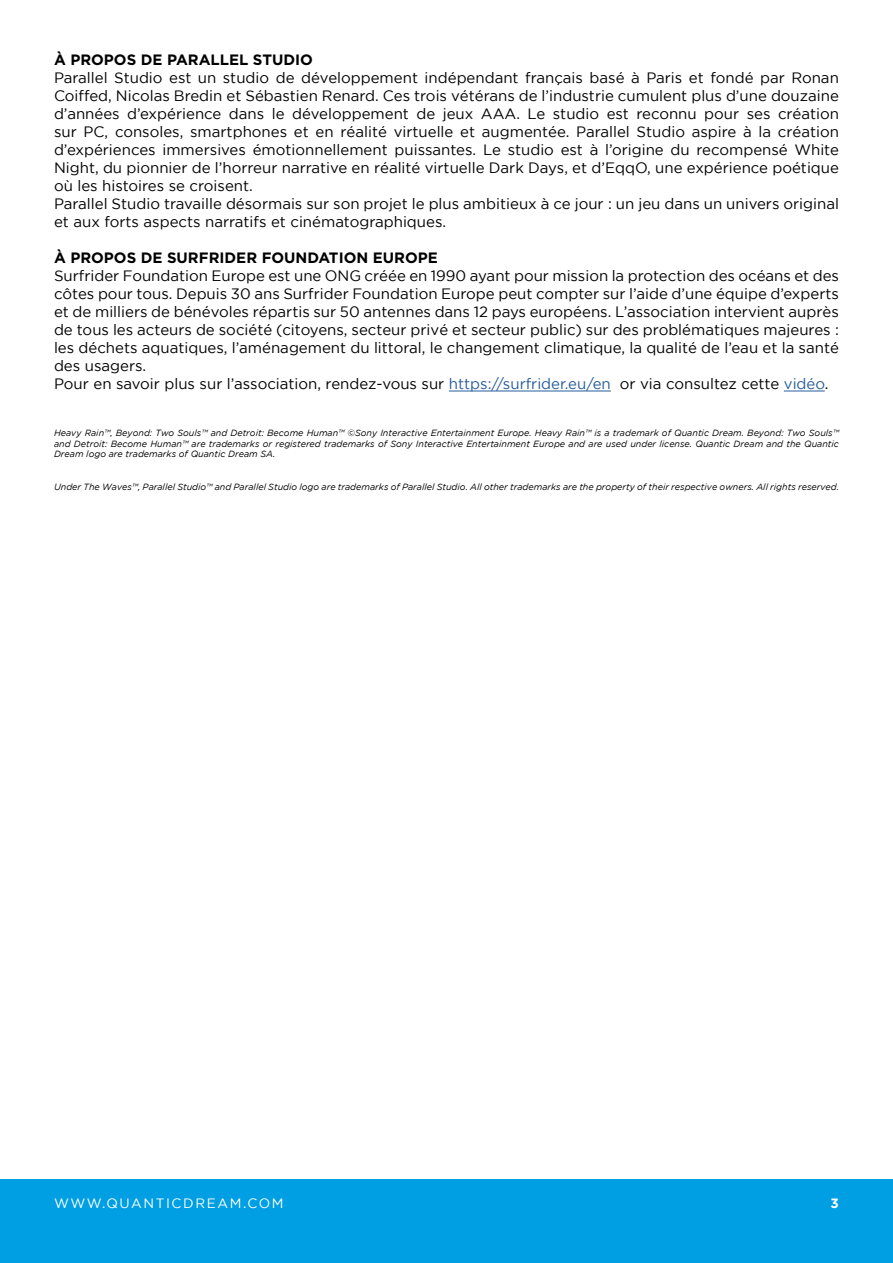
<style>
.page{position:relative;width:893px;height:1263px;background:#fff}
.page>*{position:absolute;margin:0;border:0;box-sizing:border-box;transform-origin:0 0}
.t1{font:15px/18px "Gotham";color:#000}
.t2{font:700 15px "Gotham";color:#000}
.t3{font:13.5px "Gotham";letter-spacing:.12em;color:#fff}
.t4{font:700 13.5px "Gotham";color:#fff}
.t5{font:italic 9px/10.8px "Gotham";color:#000;text-align:justify}
.s1{color:#275b9b}
</style>
<div class="page">
<div style="left:0;top:1179px;width:893px;height:84px;background:#009fe3"></div>
<hr style="left:449px;top:391px;width:162px;height:1px;background:#275b9b">
<hr style="left:784px;top:391px;width:41px;height:1px;background:#275b9b">
<p class="t2" style="left:54px;top:51px;width:260px">À PROPOS DE PARALLEL STUDIO</p>
<p class="t1" style="left:54px;top:68px;width:787px">Parallel Studio est un studio de développement indépendant français basé à Paris et fondé par Ronan Coiffed, Nicolas Bredin et Sébastien Renard. Ces trois vétérans de l’industrie cumulent plus d’une douzaine d’années d’expérience dans le développement de jeux AAA. Le studio est reconnu pour ses création sur PC, consoles, smartphones et en réalité virtuelle et augmentée. Parallel Studio aspire à la création d’expériences immersives émotionnellement puissantes. Le studio est à l’origine du recompensé White Night, du pionnier de l’horreur narrative en réalité virtuelle Dark Days, et d’EqqO, une expérience poétique où les histoires se croisent.<br>Parallel Studio travaille désormais sur son projet le plus ambitieux à ce jour : un jeu dans un univers original et aux forts aspects narratifs et cinématographiques.</p>
<p class="t2" style="left:54px;top:249px;width:385px">À PROPOS DE SURFRIDER FOUNDATION EUROPE</p>
<p class="t1" style="left:54px;top:266px;width:787px">Surfrider Foundation Europe est une ONG créée en 1990 ayant pour mission la protection des océans et des côtes pour tous. Depuis 30 ans Surfrider Foundation Europe peut compter sur l’aide d’une équipe d’experts et de milliers de bénévoles répartis sur 50 antennes dans 12 pays européens. L’association intervient auprès de tous les acteurs de société (citoyens, secteur privé et secteur public) sur des problématiques majeures : les déchets aquatiques, l’aménagement du littoral, le changement climatique, la qualité de l’eau et la santé des usagers.<br>Pour en savoir plus sur l’association, rendez-vous sur <span class="s1">https://surfrider.eu/en</span> or via consultez cette <span class="s1">vidéo</span>.</p>
<p class="t5" style="left:54px;top:427px;width:786px">Heavy Rain™, Beyond: Two Souls™ and Detroit: Become Human™ ©Sony Interactive Entertainment Europe. Heavy Rain™ is a trademark of Quantic Dream. Beyond: Two Souls™ and Detroit: Become Human™ are trademarks or registered trademarks of Sony Interactive Entertainment Europe and are used under license. Quantic Dream and the Quantic Dream logo are trademarks of Quantic Dream SA.</p>
<p class="t5" style="left:54px;top:481px;width:786px">Under The Waves™, Parallel Studio™ and Parallel Studio logo are trademarks of Parallel Studio. All other trademarks are the property of their respective owners. All rights reserved.</p>
<p class="t3" style="left:54px;top:1196px;width:231px">WWW.QUANTICDREAM.COM</p>
<p class="t4" style="left:831px;top:1195px;width:10px">3</p>
</div>
